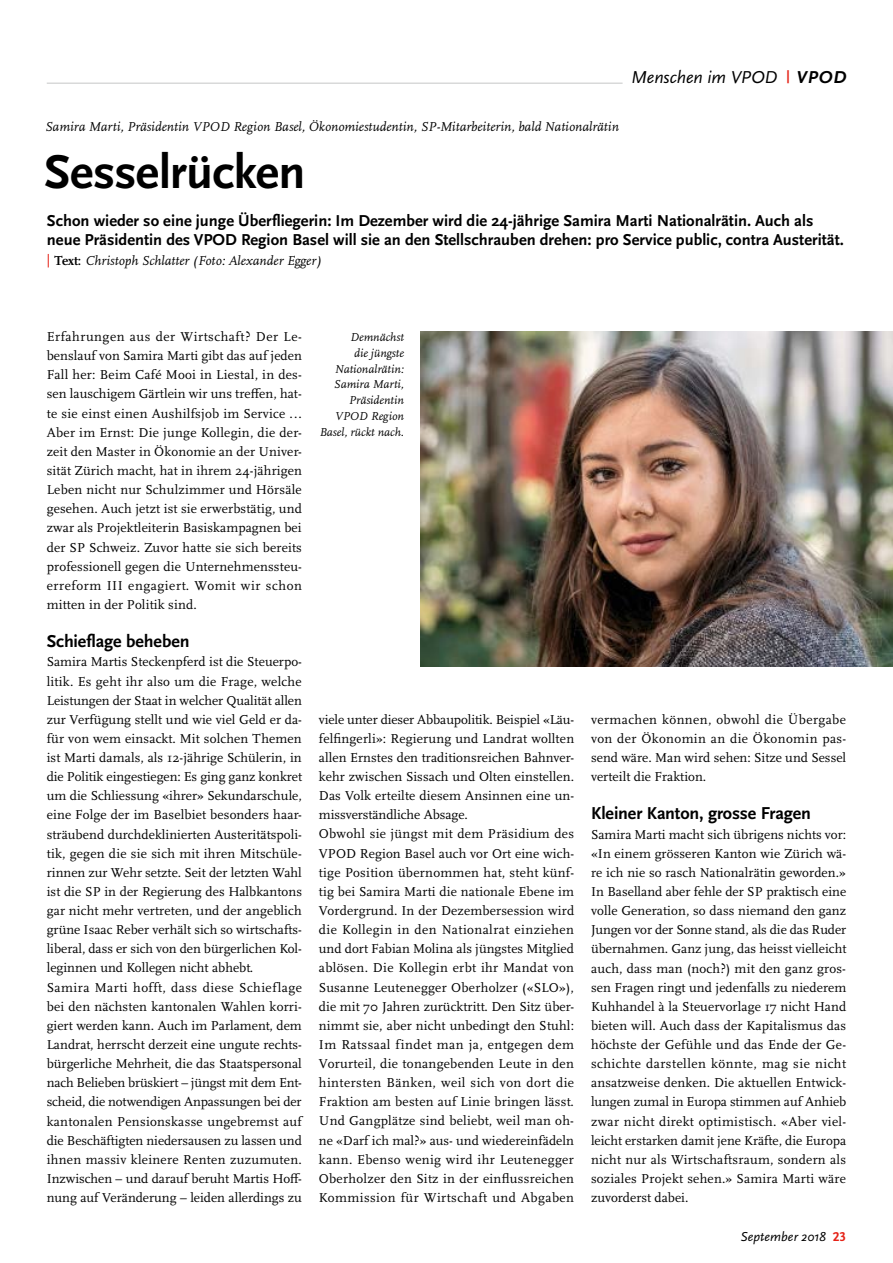
<style>
.page{position:relative;width:893px;height:1263px;background:#fff}
.page>*{position:absolute;margin:0;border:0;box-sizing:border-box;transform-origin:0 0}
.t1{font:700 49.5px "Scala Sans Pro";letter-spacing:-.01em;color:#000}
.t2{font:700 18px "Scala Sans Pro";letter-spacing:-.01em;color:#000}
.t3{font:italic 18px "Scala Sans Pro";letter-spacing:-.005em;color:#000}
.t4{font:italic 700 18px "Scala Sans Pro";color:#000}
.t5{font:700 16.5px/19.2px "Scala Sans Pro";color:#000}
.t6{font:13.5px/19.2px "Scala Pro";letter-spacing:.005em;color:#000;text-align:justify}
.t7{font:italic 13.5px "Scala Pro";color:#000}
.t8{font:italic 13.5px "Scala Sans Pro";color:#000}
.t9{font:italic 12px/15.8px "Scala Pro";color:#000;text-align:right}
.s1{font-style:normal;font-size:13.5px;color:#e52217}
.s2{font-weight:700;font-style:normal;color:#e52217}
.s3{font-weight:700;font-style:normal}
</style>
<div class="page">
<hr style="left:47px;top:83px;width:723px;height:1px;background:#c5c6c6">
<img style="left:421px;top:332px;width:472px;height:334px">
<div style="left:623px;top:67px;width:163px;height:22px;background:#fff"></div>
<h2 class="t3" style="left:631px;top:67px;width:148px">Menschen im VPOD</h2>
<h2 class="t4" style="left:786px;top:67px;width:61px"><span class="s1">|</span> VPOD</h2>
<p class="t7" style="left:45px;top:118px;width:575px">Samira Marti, Präsidentin VPOD Region Basel, Ökonomiestudentin, SP-Mitarbeiterin, bald Nationalrätin</p>
<h1 class="t1" style="left:44px;top:143px;width:263px">Sesselrücken</h1>
<p class="t5" style="left:47px;top:211px;width:798px">Schon wieder so eine junge Überfliegerin: Im Dezember wird die 24-jährige Samira Marti Nationalrätin. Auch als neue Präsidentin des VPOD Region Basel will sie an den Stellschrauben drehen: pro Service public, contra Austerität.</p>
<p class="t7" style="left:47px;top:252px;width:276px"><span class="s2">|</span> <span class="s3">Text:</span> Christoph Schlatter (Foto: Alexander Egger)</p>
<p class="t6" style="left:47px;top:327px;width:257px">Erfahrungen aus der Wirtschaft? Der Le&shy;benslauf von Samira Marti gibt das auf jeden Fall her: Beim Café Mooi in Liestal, in des&shy;sen lauschigem Gärtlein wir uns treffen, hat&shy;te sie einst einen Aushilfsjob im Service ...<br>Aber im Ernst: Die junge Kollegin, die der&shy;zeit den Master in Ökonomie an der Univer&shy;sität Zürich macht, hat in ihrem 24-jährigen Leben nicht nur Schulzimmer und Hörsäle gesehen. Auch jetzt ist sie erwerbstätig, und zwar als Projektleiterin Basiskampagnen bei der SP Schweiz. Zuvor hatte sie sich bereits professionell gegen die Unternehmenssteu&shy;erreform III engagiert. Womit wir schon mitten in der Politik sind.</p>
<h2 class="t2" style="left:47px;top:631px;width:144px">Schieflage beheben</h2>
<p class="t6" style="left:47px;top:652px;width:257px;text-align:left">Samira Martis Steckenpferd ist die Steuerpo&shy;litik. Es geht ihr also um die Frage, welche Leistungen der Staat in welcher Qualität allen zur Verfügung stellt und wie viel Geld er da&shy;für von wem einsackt. Mit solchen Themen ist Marti damals, als 12-jährige Schülerin, in die Politik eingestiegen: Es ging ganz konkret um die Schliessung «ihrer» Sekundarschule, eine Folge der im Baselbiet besonders haar&shy;sträubend durchdeklinierten Austeritätspoli&shy;tik, gegen die sie sich mit ihren Mitschüle&shy;rinnen zur Wehr setzte. Seit der letzten Wahl ist die SP in der Regierung des Halbkantons gar nicht mehr vertreten, und der angeblich grüne Isaac Reber verhält sich so wirtschafts&shy;liberal, dass er sich von den bürgerlichen Kol&shy;leginnen und Kollegen nicht abhebt.<br>Samira Marti hofft, dass diese Schieflage bei den nächsten kantonalen Wahlen korri&shy;giert werden kann. Auch im Parlament, dem Landrat, herrscht derzeit eine ungute rechts&shy;bürgerliche Mehrheit, die das Staatspersonal nach Belieben brüskiert – jüngst mit dem Ent&shy;scheid, die notwendigen Anpassungen bei der kantonalen Pensionskasse ungebremst auf die Beschäftigten niedersausen zu lassen und ihnen massiv kleinere Renten zuzumuten.<br>Inzwischen – und darauf beruht Martis Hoff&shy;nung auf Veränderung – leiden allerdings zu</p>
<p class="t9" style="left:319px;top:329px;width:86px">Demnächst<br>die jüngste<br>Nationalrätin:<br>Samira Marti,<br>Präsidentin<br>VPOD Region<br>Basel, rückt nach.</p>
<p class="t6" style="left:319px;top:710px;width:257px;text-align:left">viele unter dieser Abbaupolitik. Beispiel «Läu&shy;felfingerli»: Regierung und Landrat wollten allen Ernstes den traditionsreichen Bahnver&shy;kehr zwischen Sissach und Olten einstellen.<br>Das Volk erteilte diesem Ansinnen eine un&shy;missverständliche Absage.<br>Obwohl sie jüngst mit dem Präsidium des VPOD Region Basel auch vor Ort eine wich&shy;tige Position übernommen hat, steht künf&shy;tig bei Samira Marti die nationale Ebene im Vordergrund. In der Dezembersession wird die Kollegin in den Nationalrat einziehen und dort Fabian Molina als jüngstes Mitglied ablösen. Die Kollegin erbt ihr Mandat von Susanne Leutenegger Oberholzer («SLO»), die mit 70 Jahren zurücktritt. Den Sitz über&shy;nimmt sie, aber nicht unbedingt den Stuhl:<br>Im Ratssaal findet man ja, entgegen dem Vorurteil, die tonangebenden Leute in den hintersten Bänken, weil sich von dort die Fraktion am besten auf Linie bringen lässt.<br>Und Gangplätze sind beliebt, weil man oh&shy;ne «Darf ich mal?» aus- und wiedereinfädeln kann. Ebenso wenig wird ihr Leutenegger Oberholzer den Sitz in der einflussreichen Kommission für Wirtschaft und Abgaben</p>
<p class="t6" style="left:591px;top:710px;width:257px">vermachen können, obwohl die Übergabe von der Ökonomin an die Ökonomin pas&shy;send wäre. Man wird sehen: Sitze und Sessel verteilt die Fraktion.</p>
<h2 class="t2" style="left:591px;top:803px;width:221px">Kleiner Kanton, grosse Fragen</h2>
<p class="t6" style="left:591px;top:825px;width:257px">Samira Marti macht sich übrigens nichts vor: «In einem grösseren Kanton wie Zürich wä&shy;re ich nie so rasch Nationalrätin geworden.» In Baselland aber fehle der SP praktisch eine volle Generation, so dass niemand den ganz Jungen vor der Sonne stand, als die das Ruder übernahmen. Ganz jung, das heisst vielleicht auch, dass man (noch?) mit den ganz gros&shy;sen Fragen ringt und jedenfalls zu niederem Kuhhandel à la Steuervorlage 17 nicht Hand bieten will. Auch dass der Kapitalismus das höchste der Gefühle und das Ende der Ge&shy;schichte darstellen könnte, mag sie nicht ansatzweise denken. Die aktuellen Entwick&shy;lungen zumal in Europa stimmen auf Anhieb zwar nicht direkt optimistisch. «Aber viel&shy;leicht erstarken damit jene Kräfte, die Europa nicht nur als Wirtschaftsraum, sondern als soziales Projekt sehen.» Samira Marti wäre zuvorderst dabei.</p>
<p class="t8" style="left:741px;top:1228px;width:107px">September 2018 <span class="s2">23</span></p>
</div>
